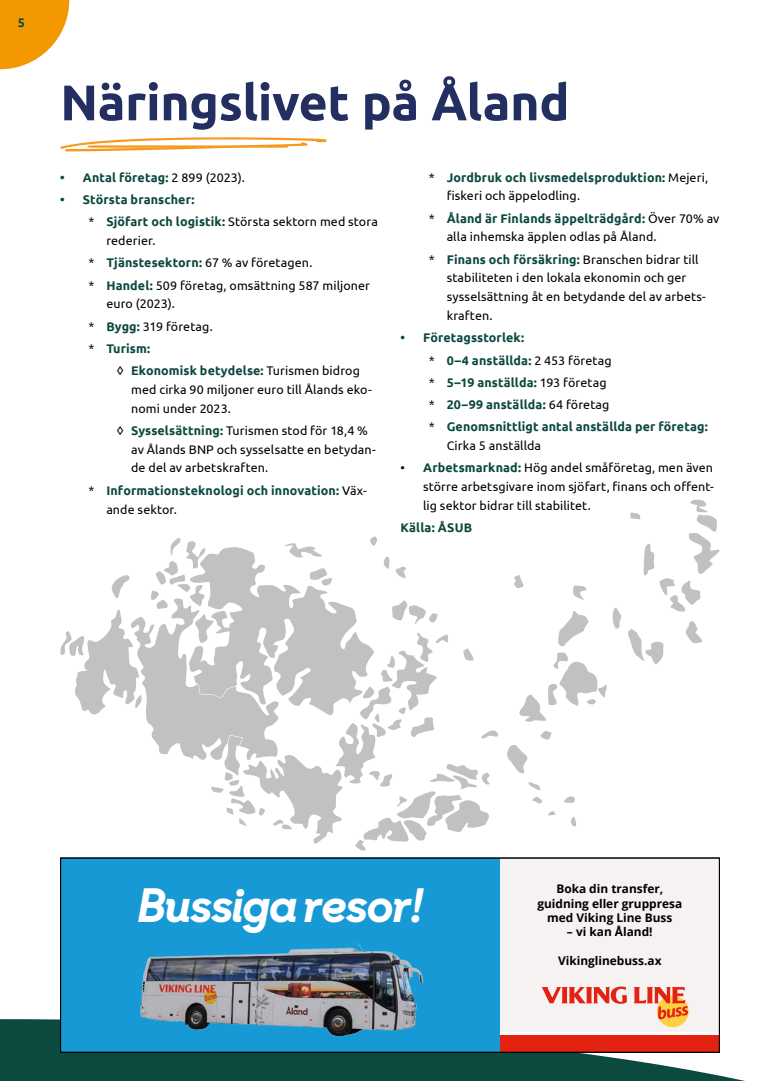
<style>
.page{position:relative;width:780px;height:1081px;background:#fff}
.page>*{position:absolute;margin:0;border:0;box-sizing:border-box;transform-origin:0 0}
.t1{font:700 50px "Ubuntu";letter-spacing:-.005em;color:#232f60}
.t2{font:46.25px "Sharp Sans Display No 1 Boldltalic";color:#fff}
.t3{font:12.5px/18.8px "Ubuntu";letter-spacing:.01em;color:#000}
.t4{font:700 12.5px/22.2px "Ubuntu";letter-spacing:.01em;color:#0c493f}
.t5{font:700 11.88px/14.2px "Open Sans";color:#000;text-align:center}
.s1{font-weight:400;color:#000}
.s2{font-weight:700;color:#0c493f}
</style>
<div class="page">
<svg style="left:0;top:1019px;width:745px;height:62px;background:#30625a"></svg>
<svg style="left:514px;top:575px;width:9px;height:13px"></svg>
<svg style="left:573px;top:585px;width:13px;height:15px"></svg>
<svg style="left:558px;top:611px;width:30px;height:35px"></svg>
<svg style="left:612px;top:500px;width:107px;height:164px"></svg>
<svg style="left:519px;top:652px;width:87px;height:70px"></svg>
<svg style="left:540px;top:731px;width:11px;height:9px"></svg>
<svg style="left:507px;top:745px;width:21px;height:29px"></svg>
<svg style="left:528px;top:782px;width:12px;height:8px"></svg>
<svg style="left:564px;top:796px;width:11px;height:7px"></svg>
<svg style="left:532px;top:796px;width:10px;height:7px"></svg>
<svg style="left:548px;top:811px;width:7px;height:4px"></svg>
<svg style="left:571px;top:816px;width:5px;height:10px"></svg>
<svg style="left:60px;top:536px;width:438px;height:315px"></svg>
<svg style="left:60px;top:137px;width:267px;height:15px"></svg>
<div style="left:500px;top:857px;width:219px;height:174px;background:#f5f2f1"></div>
<div style="left:60px;top:857px;width:440px;height:195px;background:#1799d6"></div>
<div style="left:500px;top:1035px;width:219px;height:17px;background:#e42212"></div>
<div style="left:657px;top:995px;width:31px;height:32px;background:#fece43;border-radius:50%"></div>
<svg style="left:634px;top:987px;width:54px;height:32px"></svg>
<svg style="left:542px;top:986px;width:84px;height:18px"></svg>
<img style="left:140px;top:943px;width:284px;height:92px">
<div style="left:60px;top:857px;width:659px;height:195px;border:1px solid #000"></div>
<svg style="left:0;top:0;width:69px;height:69px"></svg>
<p class="t4" style="left:18px;top:12px;width:9px">5</p>
<h1 class="t1" style="left:60px;top:72px;width:510px">Näringslivet på Åland</h1>
<p class="t4" style="left:60px;top:166px;width:186px">• Antal företag: <span class="s1">2 899 (2023).</span></p>
<p class="t4" style="left:89px;top:188px;width:291px;text-indent:-28px">• Största branscher:<br><span class="s1">*</span> Sjöfart och logistik: <span class="s1">Största sektorn med stora</span></p>
<p class="t3" style="left:89px;top:229px;width:283px;line-height:22.2px;text-indent:18px">rederier.<br>* <span class="s2">Tjänstesektorn:</span> 67 % av företagen.<br>* <span class="s2">Handel:</span> 509 företag, omsättning 587 miljoner</p>
<p class="t3" style="left:89px;top:292px;width:126px;line-height:22.2px;text-indent:18px">euro (2023).<br>* <span class="s2">Bygg:</span> 319 företag. * <span class="s2">Turism:</span></p>
<p class="t3" style="left:131px;top:361px;width:242px;text-indent:-14px">◊ <span class="s2">Ekonomisk betydelse:</span> Turismen bidrog med cirka 90 miljoner euro till Ålands eko&shy;nomi under 2023.</p>
<p class="t3" style="left:131px;top:421px;width:246px;text-indent:-14px">◊ <span class="s2">Sysselsättning:</span> Turismen stod för 18,4 % av Ålands BNP och sysselsatte en betydan&shy;de del av arbetskraften.</p>
<p class="t4" style="left:106px;top:481px;width:262px;line-height:18.8px;text-indent:-18px"><span class="s1">*</span> Informationsteknologi och innovation: <span class="s1">Väx&shy;ande sektor.</span></p>
<p class="t4" style="left:446px;top:168px;width:263px;line-height:18.8px;text-indent:-18px"><span class="s1">*</span> Jordbruk och livsmedelsproduktion: <span class="s1">Mejeri, fiskeri och äppelodling.</span></p>
<p class="t3" style="left:446px;top:208px;width:274px;text-indent:-18px">* <span class="s2">Åland är Finlands äppelträdgård:</span> Över 70% av alla inhemska äpplen odlas på Åland.</p>
<p class="t3" style="left:446px;top:249px;width:261px;text-indent:-18px">* <span class="s2">Finans och försäkring:</span> Branschen bidrar till stabiliteten i den lokala ekonomin och ger sysselsättning åt en betydande del av arbets&shy;kraften.</p>
<p class="t4" style="left:429px;top:326px;width:280px;text-indent:-28px">• Företagsstorlek:<br><span class="s1">*</span> 0–4 anställda: <span class="s1">2 453 företag<br>*</span> 5–19 anställda: <span class="s1">193 företag<br>*</span> 20–99 anställda: <span class="s1">64 företag<br>*</span> Genomsnittligt antal anställda per företag:</p>
<p class="t3" style="left:446px;top:436px;width:96px">Cirka 5 anställda</p>
<p class="t3" style="left:423px;top:458px;width:292px;text-align:justify;text-indent:-22px">• <span class="s2">Arbetsmarknad:</span> Hög andel småföretag, men även större arbetsgivare inom sjöfart, finans och offent&shy;lig sektor bidrar till stabilitet.</p>
<p class="t4" style="left:400px;top:516px;width:73px">Källa: ÅSUB</p>
<h2 class="t2" style="left:138px;top:866px;width:285px">Bussiga resor!</h2>
<p class="t5" style="left:537px;top:881px;width:146px">Boka din transfer, guidning eller gruppresa med Viking Line Buss</p>
<p class="t5" style="left:567px;top:924px;width:87px">– vi kan Åland!</p>
<p class="t5" style="left:558px;top:953px;width:105px">Vikinglinebuss.ax</p>
</div>
